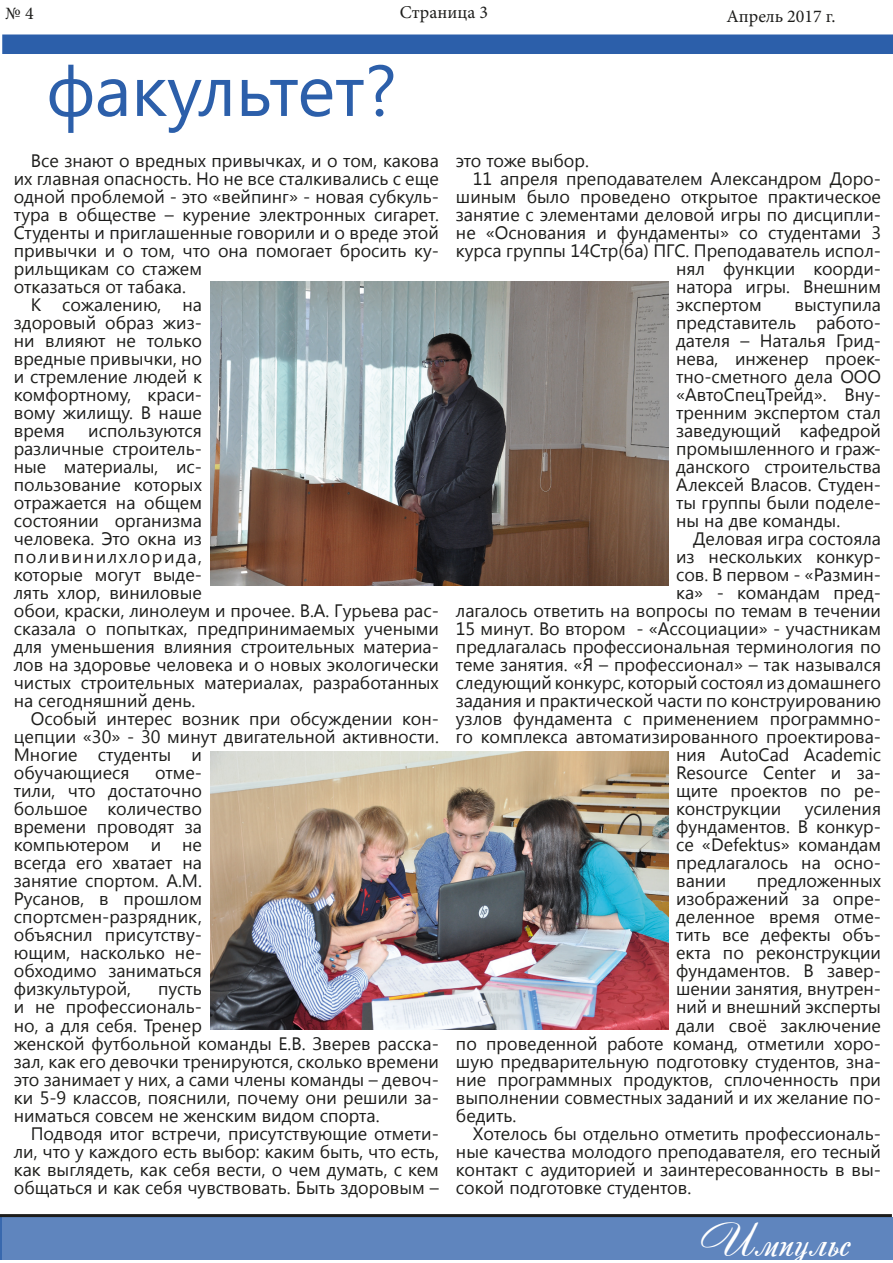
<style>
.page{position:relative;width:893px;height:1263px;background:#fff}
.page>*{position:absolute;margin:0;border:0;box-sizing:border-box;transform-origin:0 0}
.t1{font:72px "Segoe UI";letter-spacing:-.005em;color:#2c5faa}
.t2{font:45px "Andantinoscript";color:#fff}
.t3{font:18px/18px "Segoe UI";color:#1d1d1b;text-align:justify}
.t4{font:18px "Minion Pro";color:#1d1d1b}
.t5{font:18px "Segoe UI";letter-spacing:-.02em;color:#1d1d1b}
</style>
<div class="page">
<div style="left:0;top:1217px;width:893px;height:43px;background:#5f85be"></div>
<hr style="left:0;top:1217px;width:2px;height:43px;background:#2c5faa">
<hr style="left:0;top:1214px;width:892px;height:3px;background:#1d1d1b">
<div style="left:2px;top:34px;width:891px;height:20px;background:#2c5faa"></div>
<img style="left:210px;top:282px;width:458px;height:304px">
<img style="left:210px;top:751px;width:458px;height:278px">
<p class="t4" style="left:400px;top:0;width:90px">Страница 3</p>
<p class="t4" style="left:5px;top:2px;width:30px">№ 4</p>
<p class="t4" style="left:726px;top:5px;width:111px">Апрель 2017 г.</p>
<p class="t1" style="left:46px;top:40px;width:352px">факультет?</p>
<p class="t3" style="left:14px;top:151px;width:427px;text-align:left;text-indent:17px">Все знают о вредных привычках, и о том, какова их главная опасность. Но не все сталкивались с еще одной проблемой - это «вейпинг» - новая субкуль&shy;тура в обществе – курение электронных сигарет.<br>Студенты и приглашенные говорили и о вреде этой привычки и о том, что она помогает бросить ку&shy;рильщикам со стажем<br>отказаться от табака.</p>
<p class="t3" style="left:14px;top:295px;width:190px;text-indent:17px">К сожалению, на здоровый образ жиз&shy;ни влияют не только вредные привычки, но и стремление людей к комфортному, краси&shy;вому жилищу. В наше время</p>
<p class="t3" style="left:14px;top:421px;width:427px;text-align:left;text-indent:74px">используются<br>различные строитель-<br>ные материалы, ис-<br>пользование которых<br>отражается на общем<br>состоянии организма<br>человека. Это окна из<br>поливинилхлорида,<br>которые могут выде-<br>лять хлор, виниловые<br>обои, краски, линолеум и прочее. В.А. Гурьева рас&shy;сказала о попытках, предпринимаемых учеными для уменьшения влияния строительных материа&shy;лов на здоровье человека и о новых экологически чистых строительных материалах, разработанных на сегодняшний день.</p>
<p class="t3" style="left:14px;top:709px;width:427px;text-align:left;text-indent:17px">Особый интерес возник при обсуждении кон&shy;цепции «30» - 30 минут двигательной активности.<br>Многие студенты и<br>обучающиеся</p>
<p class="t3" style="left:14px;top:763px;width:190px;text-indent:141px">отме&shy;тили, что достаточно большое количество времени проводят за компьютером и не всегда его хватает на занятие спортом. А.М.<br>Русанов, в прошлом спортсмен-разрядник, объяснил присутству&shy;ющим, насколько не&shy;обходимо заниматься физкультурой,</p>
<p class="t3" style="left:14px;top:979px;width:427px;text-align:left;text-indent:144px">пусть<br>и не профессиональ-<br>но, а для себя. Тренер<br>женской футбольной команды Е.В. Зверев расска&shy;зал, как его девочки тренируются, сколько времени это занимает у них, а сами члены команды – девоч&shy;ки 5-9 классов, пояснили, почему они решили за&shy;ниматься совсем не женским видом спорта.</p>
<p class="t3" style="left:14px;top:1123px;width:427px;text-indent:17px">Подводя итог встречи, присутствующие отмети&shy;ли, что у каждого есть выбор: каким быть, что есть, как выглядеть, как себя вести, о чем думать, с кем общаться и как себя чувствовать. Быть здоровым –</p>
<p class="t5" style="left:456px;top:148px;width:134px">это тоже выбор.</p>
<p class="t3" style="left:473px;top:169px;width:410px">11 апреля преподавателем Александром Доро-</p>
<p class="t3" style="left:456px;top:187px;width:427px">шиным было проведено открытое практическое</p>
<p class="t3" style="left:456px;top:205px;width:427px">занятие с элементами деловой игры по дисципли-</p>
<p class="t3" style="left:456px;top:223px;width:427px">не «Основания и фундаменты» со студентами 3</p>
<p class="t3" style="left:456px;top:241px;width:427px">курса группы 14Стр(ба) ПГС. Преподаватель испол-</p>
<p class="t3" style="left:676px;top:259px;width:206px">нял функции коорди-</p>
<p class="t3" style="left:676px;top:277px;width:206px">натора игры. Внешним</p>
<p class="t3" style="left:676px;top:295px;width:87px">экспертом</p>
<p class="t3" style="left:676px;top:295px;width:206px;text-indent:118px">выступила представитель работо&shy;дателя – Наталья Грид&shy;нева, инженер проек&shy;тно-сметного дела ООО «АвтоСпецТрейд». Вну&shy;тренним экспертом стал заведующий кафедрой промышленного и граж&shy;данского строительства Алексей Власов. Студен&shy;ты группы были поделе&shy;ны на две команды.</p>
<p class="t3" style="left:693px;top:529px;width:189px">Деловая игра состояла</p>
<p class="t3" style="left:676px;top:547px;width:206px">из нескольких конкур-</p>
<p class="t3" style="left:676px;top:565px;width:206px">сов. В первом - «Размин-</p>
<p class="t3" style="left:676px;top:583px;width:206px">ка» - командам пред-</p>
<p class="t3" style="left:456px;top:601px;width:427px">лагалось ответить на вопросы по темам в течении</p>
<p class="t3" style="left:456px;top:619px;width:427px">15 минут. Во втором - «Ассоциации» - участникам</p>
<p class="t3" style="left:456px;top:637px;width:427px">предлагалась профессиональная терминология по</p>
<p class="t3" style="left:456px;top:655px;width:427px">теме занятия. «Я – профессионал» – так назывался</p>
<p class="t3" style="left:456px;top:673px;width:427px">следующий конкурс, который состоял из домашнего</p>
<p class="t3" style="left:456px;top:691px;width:427px">задания и практической части по конструированию</p>
<p class="t3" style="left:456px;top:709px;width:427px">узлов фундамента с применением программно-</p>
<p class="t3" style="left:456px;top:727px;width:427px">го комплекса автоматизированного проектирова-</p>
<p class="t3" style="left:676px;top:745px;width:206px">ния AutoCad Academic</p>
<p class="t3" style="left:676px;top:763px;width:206px">Resource Center и за-</p>
<p class="t3" style="left:676px;top:781px;width:206px">щите проектов по ре-</p>
<p class="t3" style="left:676px;top:799px;width:107px">конструкции</p>
<p class="t3" style="left:676px;top:799px;width:206px;text-indent:129px">усиления фундаментов. В конкур&shy;се «Defektus» командам предлагалось на осно&shy;вании</p>
<p class="t3" style="left:757px;top:871px;width:126px">предложенных</p>
<p class="t3" style="left:676px;top:889px;width:206px">изображений за опре-</p>
<p class="t3" style="left:676px;top:907px;width:206px">деленное время отме-</p>
<p class="t3" style="left:676px;top:925px;width:206px">тить все дефекты объ-</p>
<p class="t3" style="left:676px;top:943px;width:206px">екта по реконструкции</p>
<p class="t3" style="left:676px;top:961px;width:206px">фундаментов. В завер-</p>
<p class="t3" style="left:676px;top:979px;width:206px">шении занятия, внутрен-</p>
<p class="t3" style="left:676px;top:997px;width:206px">ний и внешний эксперты</p>
<p class="t3" style="left:676px;top:1015px;width:206px">дали своё заключение</p>
<p class="t3" style="left:456px;top:1033px;width:427px">по проведенной работе команд, отметили хоро-</p>
<p class="t3" style="left:456px;top:1051px;width:427px">шую предварительную подготовку студентов, зна-</p>
<p class="t3" style="left:456px;top:1069px;width:427px">ние программных продуктов, сплоченность при</p>
<p class="t3" style="left:456px;top:1087px;width:427px">выполнении совместных заданий и их желание по-</p>
<p class="t3" style="left:456px;top:1105px;width:62px">бедить.</p>
<p class="t3" style="left:456px;top:1123px;width:427px;text-indent:17px">Хотелось бы отдельно отметить профессиональ&shy;ные качества молодого преподавателя, его тесный контакт с аудиторией и заинтересованность в вы&shy;сокой подготовке студентов.</p>
<p class="t2" style="left:700px;top:1212px;width:153px">Импульс</p>
</div>
